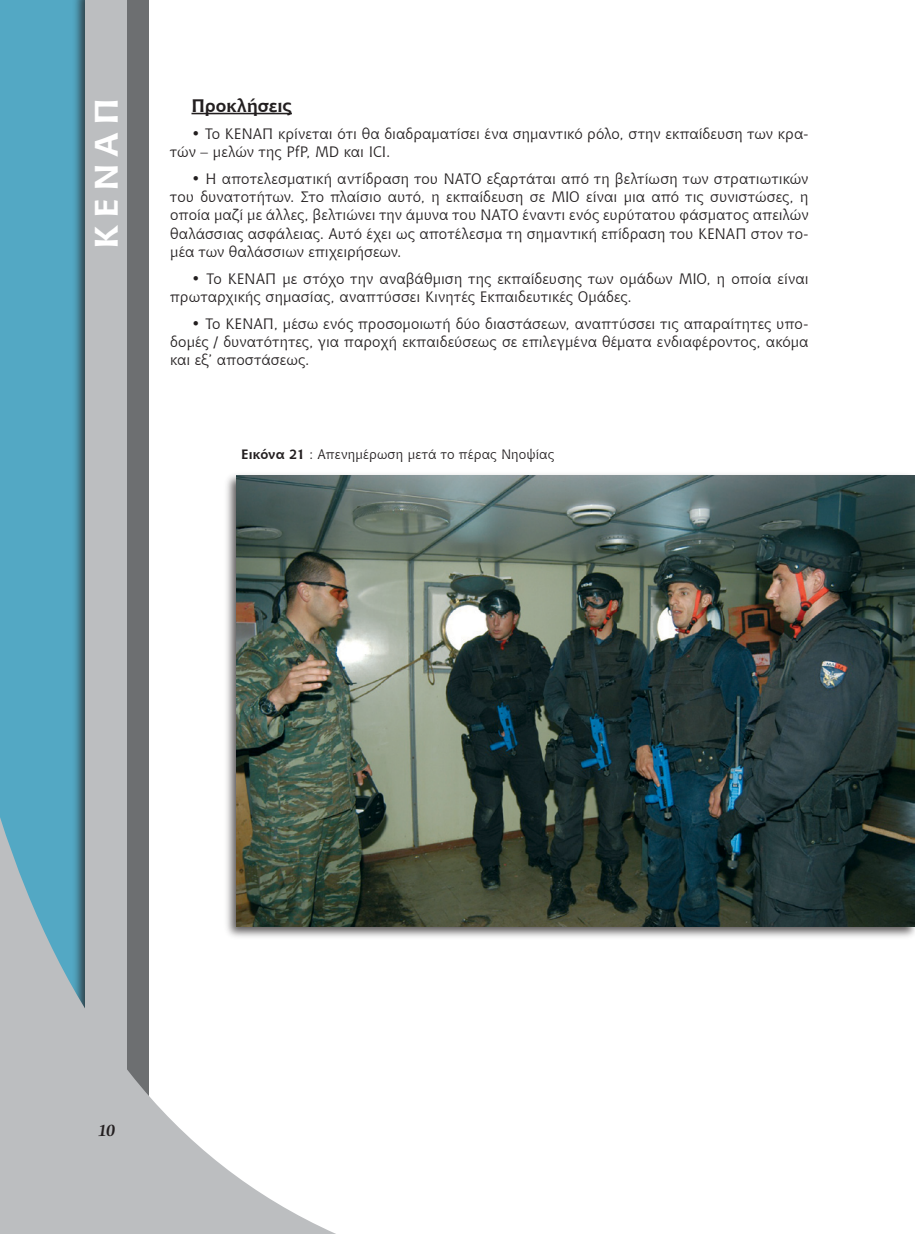
<style>
.page{position:relative;width:915px;height:1234px;background:#fff}
.page>*{position:absolute;margin:0;border:0;box-sizing:border-box;transform-origin:0 0}
.t1{font:700 32.4px "Chianti BT";color:#fff;scale:1.11 1}
.t2{font:700 18px "Chianti BT";color:#231f20}
.t3{font:italic 700 18px "Adobe Jenson Pro";color:#231f20}
.t4{font:15px/18px "Chianti BT";letter-spacing:.01em;color:#231f20}
.t5{font:13.5px "Chianti BT";letter-spacing:.015em;color:#231f20}
.s1{font-weight:700}
</style>
<div class="page">
<div style="left:0;top:0;width:123px;height:1233px;background:#53a8c4"></div>
<div style="left:72px;top:0;width:60px;height:1233px;background:#231f20;opacity:.75"></div>
<div style="left:85px;top:0;width:43px;height:1233px;background:#bcbec0"></div>
<div style="left:128px;top:0;width:21px;height:1233px;background:#6d6f71"></div>
<svg style="left:0;top:817px;width:334px;height:416px;fill:#bcbec0"></svg>
<hr style="left:191px;top:113px;width:101px;height:1px;background:#231f20">
<div style="left:223px;top:471px;width:691px;height:469px;background:#231f20;opacity:.75"></div>
<img style="left:237px;top:476px;width:677px;height:450px">
<h1 class="t1" style="left:83px;top:249px;width:137px;rotate:-90deg">ΚΕΝΑΠ</h1>
<p class="t2" style="left:191px;top:92px;width:102px">Προκλήσεις</p>
<p class="t4" style="left:170px;top:124px;width:639px;text-indent:21px">• Το ΚΕΝΑΠ κρίνεται ότι θα διαδραματίσει ένα σημαντικό ρόλο, στην εκπαίδευση των κρα&shy;τών – μελών της PfP, MD και ICI.</p>
<p class="t4" style="left:170px;top:170px;width:639px;text-align:justify;text-indent:21px">• Η αποτελεσματική αντίδραση του ΝΑΤΟ εξαρτάται από τη βελτίωση των στρατιωτικών του δυνατοτήτων. Στο πλαίσιο αυτό, η εκπαίδευση σε ΜΙΟ είναι μια από τις συνιστώσες, η οποία μαζί με άλλες, βελτιώνει την άμυνα του ΝΑΤΟ έναντι ενός ευρύτατου φάσματος απειλών θαλάσσιας ασφάλειας. Αυτό έχει ως αποτέλεσμα τη σημαντική επίδραση του ΚΕΝΑΠ στον το&shy;μέα των θαλάσσιων επιχειρήσεων.</p>
<p class="t4" style="left:170px;top:269px;width:639px;text-indent:21px">• Το ΚΕΝΑΠ με στόχο την αναβάθμιση της εκπαίδευσης των ομάδων ΜΙΟ, η οποία είναι πρωταρχικής σημασίας, αναπτύσσει Κινητές Εκπαιδευτικές Ομάδες.</p>
<p class="t4" style="left:170px;top:314px;width:639px;text-align:justify;text-indent:21px">• Το ΚΕΝΑΠ, μέσω ενός προσομοιωτή δύο διαστάσεων, αναπτύσσει τις απαραίτητες υπο&shy;δομές / δυνατότητες, για παροχή εκπαιδεύσεως σε επιλεγμένα θέματα ενδιαφέροντος, ακόμα και εξ’ αποστάσεως.</p>
<p class="t5" style="left:241px;top:445px;width:314px"><span class="s1">Εικόνα 21</span> : Απενημέρωση μετά το πέρας Νηοψίας</p>
<p class="t3" style="left:98px;top:1119px;width:19px">10</p>
</div>
